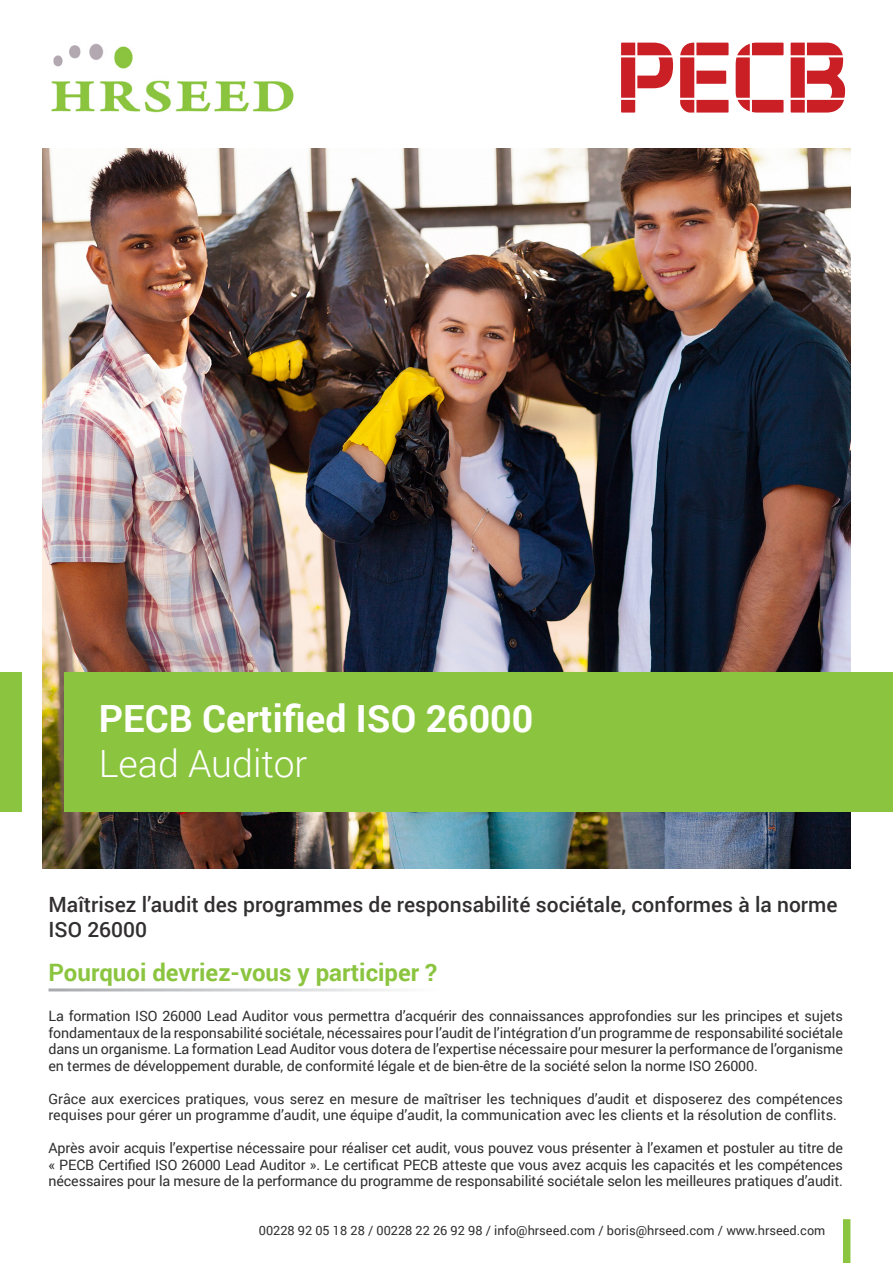
<style>
.page{position:relative;width:893px;height:1263px;background:#fff}
.page>*{position:absolute;margin:0;border:0;box-sizing:border-box;transform-origin:0 0}
.t1{font:700 37.5px "Roboto";color:#fff}
.t2{font:300 37.5px "Roboto";color:#fff}
.t3{font:700 24px "Roboto";color:#8bc43f}
.t4{font:500 21px/25.2px "Roboto";color:#312f30}
.t5{font:14.25px/16.5px "Roboto";color:#312f30;text-align:justify}
.Bullet_Points{font:12.75px "Roboto";color:#312f30}
</style>
<div class="page">
<img style="left:43px;top:149px;width:807px;height:719px">
<div style="left:65px;top:672px;width:828px;height:139px;background:#8bc43f"></div>
<div style="left:0;top:672px;width:21px;height:139px;background:#8bc43f"></div>
<div style="left:843px;top:1219px;width:7px;height:44px;background:#8bc43f"></div>
<svg style="left:680px;top:43px;width:49px;height:70px"></svg>
<svg style="left:736px;top:43px;width:47px;height:70px"></svg>
<svg style="left:791px;top:43px;width:54px;height:70px"></svg>
<svg style="left:621px;top:43px;width:52px;height:70px"></svg>
<img style="left:51px;top:43px;width:243px;height:70px">
<p class="t1" style="left:99px;top:692px;width:436px">PECB Certified ISO 26000</p>
<p class="t2" style="left:99px;top:738px;width:210px">Lead Auditor</p>
<p class="t4" style="left:49px;top:891px;width:791px">Maîtrisez l’audit des programmes de responsabilité sociétale, conformes à la norme<br>ISO 26000</p>
<p class="t3" style="left:49px;top:955px;width:390px">Pourquoi devriez-vous y participer ?</p>
<p class="t5" style="left:49px;top:1007px;width:796px">La formation ISO 26000 Lead Auditor vous permettra d’acquérir des connaissances approfondies sur les principes et sujets fondamentaux de la responsabilité sociétale, nécessaires pour l’audit de l’intégration d’un programme de responsabilité sociétale dans un organisme. La formation Lead Auditor vous dotera de l’expertise nécessaire pour mesurer la performance de l’organisme en termes de développement durable, de conformité légale et de bien-être de la société selon la norme ISO 26000.</p>
<p class="t5" style="left:49px;top:1090px;width:796px">Grâce aux exercices pratiques, vous serez en mesure de maîtriser les techniques d’audit et disposerez des compétences requises pour gérer un programme d’audit, une équipe d’audit, la communication avec les clients et la résolution de conflits.</p>
<p class="t5" style="left:49px;top:1139px;width:796px">Après avoir acquis l’expertise nécessaire pour réaliser cet audit, vous pouvez vous présenter à l’examen et postuler au titre de « PECB Certified ISO 26000 Lead Auditor ». Le certificat PECB atteste que vous avez acquis les capacités et les compétences nécessaires pour la mesure de la performance du programme de responsabilité sociétale selon les meilleures pratiques d’audit.</p>
<p class="Bullet_Points" style="left:259px;top:1221px;width:568px">00228 92 05 18 28 / 00228 22 26 92 98 / info@hrseed.com / boris@hrseed.com / www.hrseed.com</p>
</div>
